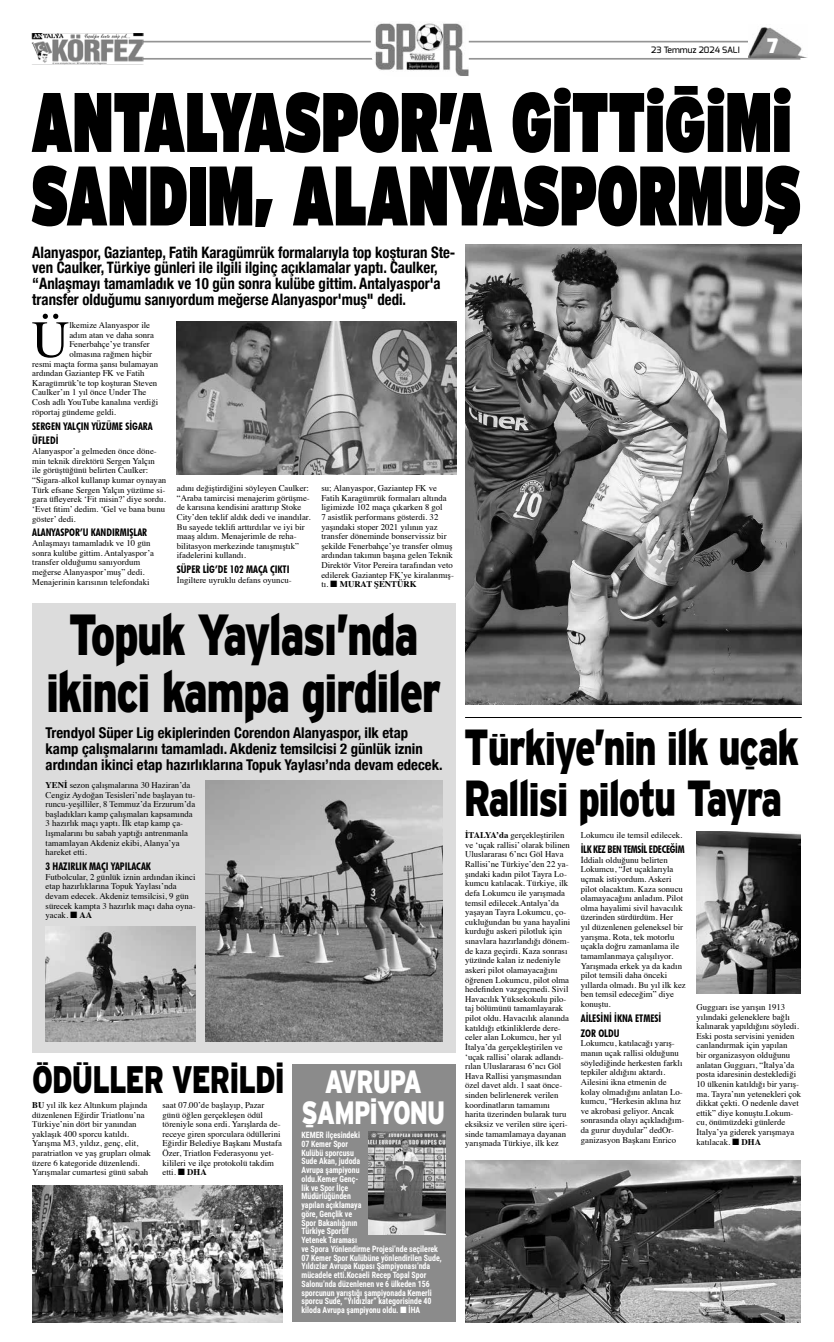
<style>
.page{position:relative;width:834px;height:1342px;background:#fff}
.page>*{position:absolute;margin:0;border:0;box-sizing:border-box;transform-origin:0 0}
.t1{font:84.17px/73.5px "Interstate";color:#000;scale:.64 1}
.t2{font:900 57.57px/56.9px "Interstate Mono";letter-spacing:-.035em;color:#000;text-align:center;scale:.75 1}
.t3{font:52.41px "Times";color:#000}
.t4{font:900 50.4px/50.8px "Interstate Mono";letter-spacing:-.035em;color:#000;scale:.75 1}
.t5{font:900 38.24px "Interstate Mono";letter-spacing:-.035em;color:#000;scale:.75 1}
.t6{font:900 32.2px/31.5px "Interstate Mono";letter-spacing:-.035em;color:#fff;text-align:center;scale:.75 1}
.t7{font:900 20.04px "Exo";color:#fff}
.t8{font:700 condensed 15.75px/15.8px "Helvetica Neue";color:#000;scale:.94 1}
.t9{font:700 condensed 14.88px/15.8px "Helvetica Neue";color:#000}
.t10{font:700 condensed 10.5px/14.9px "Futura BT";color:#000}
.t11{font:700 condensed 10.5px "Futura BT";letter-spacing:-.03em;color:#000}
.t12{font:8.75px/9.6px "Times";color:#000}
.t13{font:700 8.75px/8.8px "Roboto Condensed";color:#fff;scale:.9 1}
.t14{font:500 8.75px "Exo";color:#000}
.s1{font-size:66.06px}
.s2{font-size:78.14px}
.s3{font-size:70.09px}
.s4{font-family:"Monotype Sorts"}
.s5{font-weight:700}
.s6{font-family:"Monotype Sorts";font-weight:400}
</style>
<div class="page">
<div style="left:32px;top:603px;width:423px;height:450px;background:#dcdcdc"></div>
<hr style="left:32px;top:58px;width:768px;height:2px;background:#949494">
<hr style="left:32px;top:41px;width:768px;height:1px;background:#949494">
<img style="left:748px;top:27px;width:59px;height:31px">
<img style="left:32px;top:33px;width:111px;height:31px">
<img style="left:371px;top:23px;width:97px;height:53px">
<img style="left:465px;top:245px;width:336px;height:459px">
<img style="left:177px;top:322px;width:279px;height:153px">
<img style="left:205px;top:781px;width:237px;height:260px">
<img style="left:46px;top:927px;width:150px;height:114px">
<hr style="left:465px;top:717px;width:336px;height:1px;background:#000">
<img style="left:465px;top:1160px;width:335px;height:162px">
<img style="left:696px;top:832px;width:104px;height:161px">
<img style="left:32px;top:1185px;width:250px;height:137px">
<div style="left:292px;top:1065px;width:163px;height:257px;background:#8b8b8b"></div>
<img style="left:369px;top:1131px;width:76px;height:104px">
<p class="t14" style="left:651px;top:44px;width:90px">23 Temmuz 2024 SALI</p>
<h3 class="t7" style="left:767px;top:33px;width:13px">7</h3>
<h1 class="t1" style="left:31px;top:83px;width:1203px">ANTALYASPOR’A G<span class="s1">İ</span>TT<span class="s1">İ</span><span class="s2">Ğ</span><span class="s1">İ</span>M<span class="s1">İ<br></span>SANDIM<span class="s3">,</span> ALANYASPORMUŞ</h1>
<p class="t8" style="left:32px;top:243px;width:451px">Alanyaspor, Gaziantep, Fatih Karagümrük formalarıyla top koşturan Ste&shy;ven Caulker, Türkiye günleri ile ilgili ilginç açıklamalar yaptı. Caulker, “Anlaşmayı tamamladık ve 10 gün sonra kulübe gittim. Antalyaspor'a transfer olduğumu sanıyordum meğerse Alanyaspor'muş" dedi.</p>
<h3 class="t3" style="left:32px;top:290px;width:39px">Ü</h3>
<p class="t12" style="left:69px;top:320px;width:82px">lkemize Alanyaspor ile</p>
<p class="t12" style="left:69px;top:329px;width:86px">adım atan ve daha sonra</p>
<p class="t12" style="left:69px;top:339px;width:82px">Fenerbahçe’ye transfer</p>
<p class="t12" style="left:69px;top:348px;width:84px">olmasına rağmen hiçbir</p>
<p class="t12" style="left:32px;top:358px;width:127px">resmi maçta forma şansı bulamayan</p>
<p class="t12" style="left:32px;top:368px;width:114px">ardından Gaziantep FK ve Fatih</p>
<p class="t12" style="left:32px;top:377px;width:126px">Karagümrük’te top koşturan Steven</p>
<p class="t12" style="left:32px;top:387px;width:116px">Caulker’ın 1 yıl önce Under The</p>
<p class="t12" style="left:32px;top:397px;width:127px">Cosh adlı YouTube kanalına verdiği</p>
<p class="t12" style="left:32px;top:406px;width:85px">röportaj gündeme geldi.</p>
<p class="t10" style="left:32px;top:418px;width:122px">SERGEN YALÇIN YÜZÜME SİGARA<br>ÜFLEDİ</p>
<p class="t12" style="left:32px;top:446px;width:135px">Alanyaspor’a gelmeden önce döne&shy;min teknik direktörü Sergen Yalçın<br>ile görüştüğünü belirten Caulker: “Sigara-alkol kullanıp kumar oynayan Türk efsane Sergen Yalçın yüzüme si&shy;gara üfleyerek ‘Fit misin?’ diye sordu. ‘Evet fitim’ dedim. ‘Gel ve bana bunu göster’ dedi.</p>
<p class="t10" style="left:32px;top:525px;width:116px">ALANYASPOR’U KANDIRMIŞLAR</p>
<p class="t12" style="left:32px;top:537px;width:123px">Anlaşmayı tamamladık ve 10 gün sonra kulübe gittim. Antalyaspor’a transfer olduğumu sanıyordum meğerse Alanyaspor’muş” dedi.<br>Menajerinin karısının telefondaki</p>
<p class="t12" style="left:177px;top:483px;width:135px">adını değiştirdiğini söyleyen Caulker: “Araba tamircisi menajerim görüşme&shy;de karısına kendisini arattırıp Stoke City’den teklif aldık dedi ve inandılar.<br>Bu sayede teklifi arttırdılar ve iyi bir maaş aldım. Menajerimle de reha&shy;bilitasyon merkezinde tanışmıştık” ifadelerini kullandı.</p>
<p class="t10" style="left:177px;top:562px;width:114px">SÜPER LİG’DE 102 MAÇA ÇIKTI</p>
<p class="t12" style="left:177px;top:574px;width:116px">İngiltere uyruklu defans oyuncu-</p>
<p class="t12" style="left:321px;top:483px;width:134px">su; Alanyaspor, Gaziantep FK ve Fatih Karagümrük formaları altında ligimizde 102 maça çıkarken 8 gol<br>7 asistlik performans gösterdi. 32 yaşındaki stoper 2021 yılının yaz transfer döneminde bonservissiz bir şekilde Fenerbahçe’ye transfer olmuş ardından takımın başına gelen Teknik Direktör Vitor Pereira tarafından veto edilerek Gaziantep FK’ye kiralanmış&shy;tı. <span class="s4">N</span> <span class="s5">MURAT ŞENTÜRK</span></p>
<h2 class="t2" style="left:46px;top:605px;width:528px">Topuk Yaylası’nda ikinci kampa girdiler</h2>
<h3 class="t9" style="left:46px;top:724px;width:398px">Trendyol Süper Lig ekiplerinden Corendon Alanyaspor, ilk etap kamp çalışmalarını tamamladı. Akdeniz temsilcisi 2 günlük iznin ardından ikinci etap hazırlıklarına Topuk Yaylası’nda devam edecek.</h3>
<p class="t12" style="left:46px;top:779px;width:151px"><span class="s5">YENI</span> sezon çalışmalarına 30 Haziran’da Cengiz Aydoğan Tesisleri’nde başlayan tu&shy;runcu-yeşilliler, 8 Temmuz’da Erzurum’da başladıkları kamp çalışmaları kapsamında 3 hazırlık maçı yaptı. İlk etap kamp ça&shy;lışmalarını bu sabah yaptığı antrenmanla tamamlayan Akdeniz ekibi, Alanya’ya hareket etti.</p>
<p class="t10" style="left:46px;top:859px;width:107px">3 HAZIRLIK MAÇI YAPILACAK</p>
<p class="t12" style="left:46px;top:871px;width:152px">Futbolcular, 2 günlük iznin ardından ikinci etap hazırlıklarına Topuk Yaylası’nda devam edecek. Akdeniz temsilcisi, 9 gün sürecek kampta 3 hazırlık maçı daha oyna&shy;yacak. <span class="s4">N</span> <span class="s5">AA</span></p>
<h3 class="t5" style="left:32px;top:1057px;width:338px">ÖDÜLLER VERİLDİ</h3>
<p class="t12" style="left:32px;top:1099px;width:120px"><span class="s5">BU</span> yıl ilk kez Altınkum plajında düzenlenen Eğirdir Triatlonu’na<br>Türkiye’nin dört bir yanından yaklaşık 400 sporcu katıldı.<br>Yarışma M3, yıldız, genç, elit, paratriatlon ve yaş grupları olmak üzere 6 kategoride düzenlendi.<br>Yarışmalar cumartesi günü sabah</p>
<p class="t12" style="left:162px;top:1099px;width:121px">saat 07.00’de başlayıp, Pazar günü öğlen gerçekleşen ödül töreniyle sona erdi. Yarışlarda de&shy;receye giren sporculara ödüllerini<br>Eğirdir Belediye Başkanı Mustafa<br>Özer, Triatlon Federasyonu yet&shy;kilileri ve ilçe protokolü takdim etti. <span class="s4">N</span> <span class="s5">DHA</span></p>
<h3 class="t6" style="left:301px;top:1065px;width:193px">AVRUPA<br>ŞAMPİYONU</h3>
<p class="t13" style="left:301px;top:1130px;width:157px">KEMER ilçesindeki<br>07 Kemer Spor<br>Kulübü sporcusu<br>Sude Akan, judoda<br>Avrupa şampiyonu<br>oldu.Kemer Genç-<br>lik ve Spor İlçe<br>Müdürlüğünden<br>yapılan açıklamaya<br>göre, Gençlik ve<br>Spor Bakanlığının<br>Türkiye Sportif<br>Yetenek Taraması<br>ve Spora Yönlendirme Projesi’nde seçilerek<br>07 Kemer Spor Kulübüne yönlendirilen Sude,<br>Yıldızlar Avrupa Kupası Şampiyonası’nda mücadele etti.Kocaeli Recep Topal Spor<br>Salonu’nda düzenlenen ve 6 ülkeden 156 sporcunun yarıştığı şampiyonada Kemerli sporcu Sude, “Yıldızlar” kategorisinde 40 kiloda Avrupa şampiyonu oldu. <span class="s6">N</span> İHA</p>
<h3 class="t4" style="left:464px;top:721px;width:448px">Türkiye’nin ilk uçak<br>Rallisi pilotu Tayra</h3>
<p class="t12" style="left:465px;top:830px;width:107px"><span class="s5">İTALYA’da</span> gerçekleştirilen ve ‘uçak rallisi’ olarak bilinen<br>Uluslararası 6’ncı Göl Hava<br>Rallisi’ne Türkiye’den 22 ya&shy;şındaki kadın pilot Tayra Lo&shy;kumcu katılacak. Türkiye, ilk defa Lokumcu ile yarışmada temsil edilecek.Antalya’da yaşayan Tayra Lokumcu, ço&shy;cukluğundan bu yana hayalini kurduğu askeri pilotluk için sınavlara hazırlandığı dönem&shy;de kaza geçirdi. Kaza sonrası yüzünde kalan iz nedeniyle askeri pilot olamayacağını öğrenen Lokumcu, pilot olma hedefinden vazgeçmedi. Sivil<br>Havacılık Yüksekokulu pilo&shy;taj bölümünü tamamlayarak pilot oldu. Havacılık alanında katıldığı etkinliklerde dere&shy;celer alan Lokumcu, her yıl<br>İtalya’da gerçekleştirilen ve ‘uçak rallisi’ olarak adlandı&shy;rılan Uluslararası 6’ncı Göl<br>Hava Rallisi yarışmasından özel davet aldı. 1 saat önce&shy;sinden belirlenerek verilen koordinatların tamamını harita üzerinden bularak turu eksiksiz ve verilen süre içeri&shy;sinde tamamlamaya dayanan yarışmada Türkiye, ilk kez</p>
<p class="t12" style="left:580px;top:830px;width:103px">Lokumcu ile temsil edilecek.</p>
<p class="t11" style="left:580px;top:843px;width:105px">İLK KEZ BEN TEMSİL EDECEĞİM</p>
<p class="t12" style="left:580px;top:854px;width:106px">İddialı olduğunu belirten<br>Lokumcu, “Jet uçaklarıyla uçmak istiyordum. Askeri pilot olacaktım. Kaza sonucu olamayacağını anladım. Pilot olma hayalimi sivil havacılık üzerinden sürdürdüm. Her<br>yıl düzenlenen geleneksel bir yarışma. Rota, tek motorlu uçakla doğru zamanlama ile tamamlanmaya çalışılıyor.<br>Yarışmada erkek ya da kadın pilot temsili daha önceki yıllarda olmadı. Bu yıl ilk kez ben temsil edeceğim” diye konuştu.</p>
<p class="t10" style="left:580px;top:1011px;width:82px">AİLESİNİ İKNA ETMESİ<br>ZOR OLDU</p>
<p class="t12" style="left:580px;top:1038px;width:105px">Lokumcu, katılacağı yarış&shy;manın uçak rallisi olduğunu söylediğinde herkesten farklı tepkiler aldığını aktardı.<br>Ailesini ikna etmenin de kolay olmadığını anlatan Lo&shy;kumcu, “Herkesin aklına hız ve akrobasi geliyor. Ancak sonrasında olayı açıkladığım&shy;da gurur duydular” dedOr&shy;ganizasyon Başkanı Enrico</p>
<p class="t12" style="left:696px;top:1001px;width:106px">Guggıarı ise yarışın 1913 yılındaki geleneklere bağlı kalınarak yapıldığını söyledi.<br>Eski posta servisini yeniden canlandırmak için yapılan<br>bir organizasyon olduğunu anlatan Guggıarı, “İtalya’da posta idaresinin desteklediği<br>10 ülkenin katıldığı bir yarış&shy;ma. Tayra’nın yetenekleri çok dikkat çekti. O nedenle davet ettik” diye konuştu.Lokum&shy;cu, önümüzdeki günlerde<br>İtalya’ya giderek yarışmaya katılacak. <span class="s4">N</span> <span class="s5">DHA</span></p>
</div>
